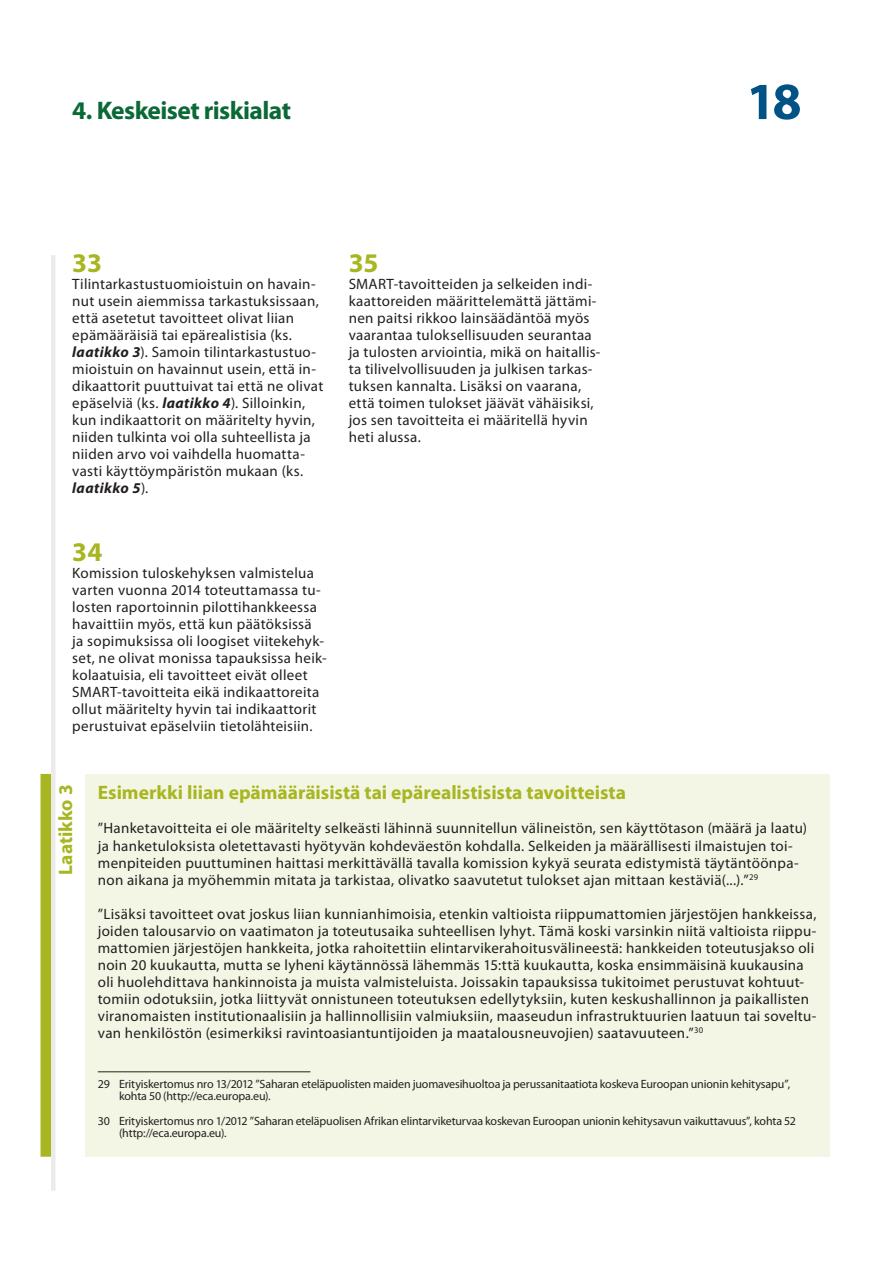
<style>
.page{position:relative;width:893px;height:1263px;background:#fff}
.page>*{position:absolute;margin:0;border:0;box-sizing:border-box;transform-origin:0 0}
.t1{font:700 52.5px "Myriad Pro";color:#015386}
.E_05_-_CHAP__1__TEXT{font:700 27px "Myriad Pro";color:#a7b621}
.t2{font:700 25.5px "Myriad Pro";letter-spacing:-.025em;color:#0b6938}
.F_02_-_BOX_TITRE_COL{font:700 19.5px "Myriad Pro";color:#a7b621}
.F_01_-_GREEN_BOX_NUM{font:700 19.5px "Myriad Pro";letter-spacing:-.005em;color:#a7b621}
.F_04_-_BOX_TEXTE{font:15px/17px "Myriad Pro";letter-spacing:.02em;color:#231f20}
.E_05_-_CHAP__1__TEXT-2{font:15px/17px "Myriad Pro";letter-spacing:.02em;color:#231f20}
.E_08_-_CHAP__FOOTNOT{font:12px/12px "Myriad Pro";letter-spacing:-.015em;color:#231f20}
.s1{font-weight:700;font-style:italic}
</style>
<div class="page">
<div style="left:51px;top:255px;width:5px;height:936px;background:#ebebeb"></div>
<div style="left:85px;top:774px;width:744px;height:383px;background:#f4f6e5"></div>
<div style="left:41px;top:774px;width:10px;height:383px;background:#a7b621"></div>
<hr style="left:98px;top:1071px;width:212px;height:1px;background:#231f20">
<h3 class="t2" style="left:72px;top:94px;width:220px">4. Keskeiset riskialat</h3>
<p class="E_05_-_CHAP__1__TEXT" style="left:72px;top:245px;width:31px">33</p>
<p class="E_05_-_CHAP__1__TEXT-2" style="left:72px;top:275px;width:253px">Tilintarkastustuomioistuin on havain&shy;nut usein aiemmissa tarkastuksissaan, että asetetut tavoitteet olivat liian epämääräisiä tai epärealistisia (ks. <span class="s1">laatikko 3</span>). Samoin tilintarkastustuo&shy;mioistuin on havainnut usein, että in&shy;dikaattorit puuttuivat tai että ne olivat epäselviä (ks. <span class="s1">laatikko 4</span>). Silloinkin, kun indikaattorit on määritelty hyvin, niiden tulkinta voi olla suhteellista ja niiden arvo voi vaihdella huomatta&shy;vasti käyttöympäristön mukaan (ks. <span class="s1">laatikko 5</span>).</p>
<p class="E_05_-_CHAP__1__TEXT" style="left:72px;top:535px;width:32px">34</p>
<p class="E_05_-_CHAP__1__TEXT-2" style="left:72px;top:565px;width:256px">Komission tuloskehyksen valmistelua varten vuonna 2014 toteuttamassa tu&shy;losten raportoinnin pilottihankkeessa havaittiin myös, että kun päätöksissä ja sopimuksissa oli loogiset viitekehyk&shy;set, ne olivat monissa tapauksissa heik&shy;kolaatuisia, eli tavoitteet eivät olleet SMART-tavoitteita eikä indikaattoreita ollut määritelty hyvin tai indikaattorit perustuivat epäselviin tietolähteisiin.</p>
<p class="E_05_-_CHAP__1__TEXT" style="left:349px;top:245px;width:31px">35</p>
<p class="E_05_-_CHAP__1__TEXT-2" style="left:349px;top:275px;width:253px">SMART-tavoitteiden ja selkeiden indi&shy;kaattoreiden määrittelemättä jättämi&shy;nen paitsi rikkoo lainsäädäntöä myös vaarantaa tuloksellisuuden seurantaa ja tulosten arviointia, mikä on haitallis&shy;ta tilivelvollisuuden ja julkisen tarkas&shy;tuksen kannalta. Lisäksi on vaarana, että toimen tulokset jäävät vähäisiksi, jos sen tavoitteita ei määritellä hyvin heti alussa.</p>
<h1 class="t1" style="left:746px;top:67px;width:57px">18</h1>
<p class="F_01_-_GREEN_BOX_NUM" style="left:53px;top:875px;width:92px;rotate:-90deg">Laatikko 3</p>
<p class="F_02_-_BOX_TITRE_COL" style="left:98px;top:780px;width:530px">Esimerkki liian epämääräisistä tai epärealistisista tavoitteista</p>
<p class="F_04_-_BOX_TEXTE" style="left:98px;top:820px;width:711px">”Hanketavoitteita ei ole määritelty selkeästi lähinnä suunnitellun välineistön, sen käyttötason (määrä ja laatu) ja hanketuloksista oletettavasti hyötyvän kohdeväestön kohdalla. Selkeiden ja määrällisesti ilmaistujen toi&shy;menpiteiden puuttuminen haittasi merkittävällä tavalla komission kykyä seurata edistymistä täytäntöönpa&shy;non aikana ja myöhemmin mitata ja tarkistaa, olivatko saavutetut tulokset ajan mittaan kestäviä(...).”<sup>29</sup></p>
<p class="F_04_-_BOX_TEXTE" style="left:98px;top:905px;width:720px">”Lisäksi tavoitteet ovat joskus liian kunnianhimoisia, etenkin valtioista riippumattomien järjestöjen hankkeissa, joiden talousarvio on vaatimaton ja toteutusaika suhteellisen lyhyt. Tämä koski varsinkin niitä valtioista riippu&shy;mattomien järjestöjen hankkeita, jotka rahoitettiin elintarvikerahoitusvälineestä: hankkeiden toteutusjakso oli noin 20 kuukautta, mutta se lyheni käytännössä lähemmäs 15:ttä kuukautta, koska ensimmäisinä kuukausina oli huolehdittava hankinnoista ja muista valmisteluista. Joissakin tapauksissa tukitoimet perustuvat kohtuut&shy;tomiin odotuksiin, jotka liittyvät onnistuneen toteutuksen edellytyksiin, kuten keskushallinnon ja paikallisten viranomaisten institutionaalisiin ja hallinnollisiin valmiuksiin, maaseudun infrastruktuurien laatuun tai soveltu&shy;van henkilöstön (esimerkiksi ravintoasiantuntijoiden ja maatalousneuvojien) saatavuuteen.”<sup>30</sup></p>
<p class="E_08_-_CHAP__FOOTNOT" style="left:119px;top:1078px;width:673px;text-indent:-21px">29 Erityiskertomus nro 13/2012 ”Saharan eteläpuolisten maiden juomavesihuoltoa ja perussanitaatiota koskeva Euroopan unionin kehitysapu”, kohta 50 (http://eca.europa.eu).</p>
<p class="E_08_-_CHAP__FOOTNOT" style="left:119px;top:1114px;width:678px;text-indent:-21px">30 Erityiskertomus nro 1/2012 ”Saharan eteläpuolisen Afrikan elintarviketurvaa koskevan Euroopan unionin kehitysavun vaikuttavuus”, kohta 52 (http://eca.europa.eu).</p>
</div>
